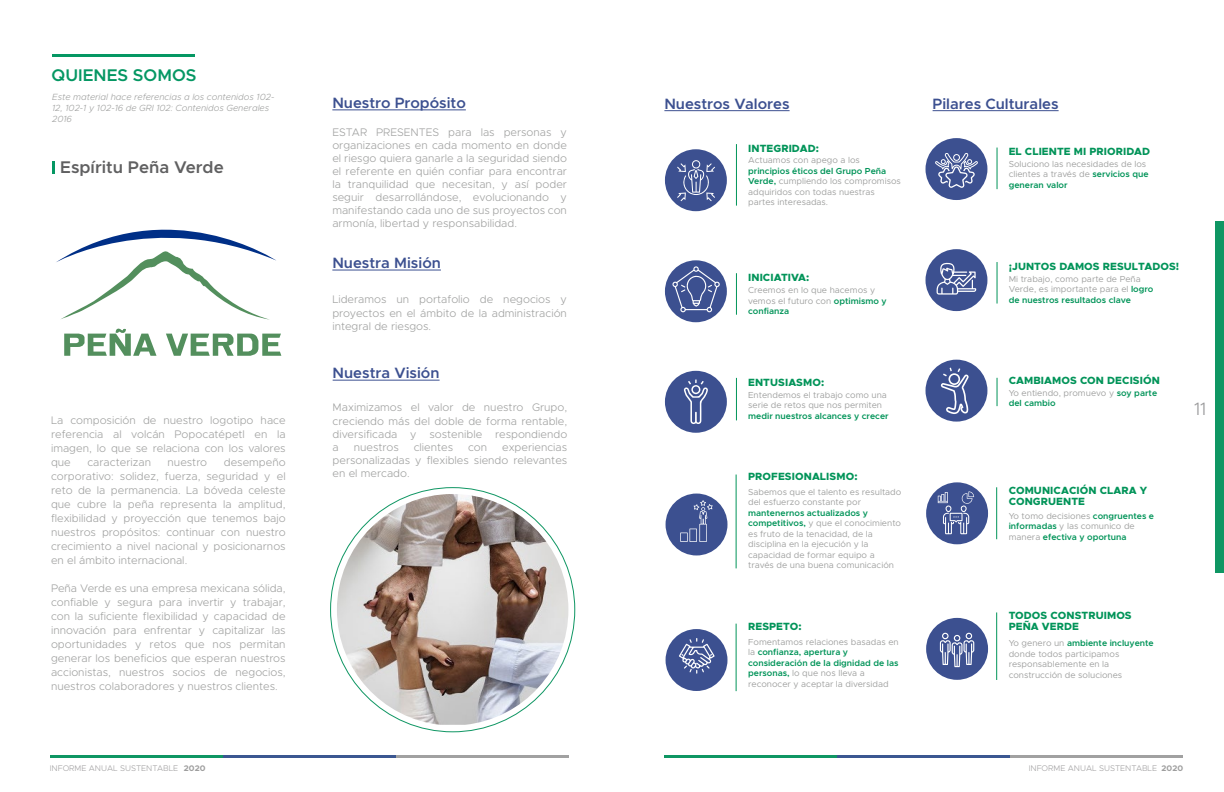
<style>
.page{position:relative;width:1224px;height:792px;background:#fff}
.page>*{position:absolute;margin:0;border:0;box-sizing:border-box;transform-origin:0 0}
.t1{font:300 18px "Metropolis";color:#9a9a9b}
.t2{font:600 17px "Metropolis";color:#606061}
.t3{font:600 17px "Metropolis";color:#059763}
.t4{font:600 15px "Metropolis";color:#3c5090}
.t5{font:300 11px/14px "Metropolis";color:#a0a1a0;text-align:justify}
.t6{font:800 10.5px/11px "Metropolis";letter-spacing:.01em;color:#029459}
.t7{font:italic 300 9px/10.8px "Metropolis";color:#a0a1a0}
.t8{font:8.8px/10.5px "Metropolis";color:#a0a1a0}
.t9{font:600 8.8px/10.5px "Metropolis";color:#029459}
.t10{font:300 8.2px "Metropolis";color:#a2a1a2}
.t11{font:700 8.2px "Metropolis";color:#9e9e9e}
.s1{font-weight:600;color:#029459}
.s2{font-weight:400;color:#a0a1a0}
</style>
<div class="page">
<hr style="left:50px;top:756px;width:173px;height:2px;background:#0f9663">
<hr style="left:223px;top:756px;width:173px;height:2px;background:#3b5791">
<hr style="left:396px;top:756px;width:172px;height:2px;background:#a1a1a1">
<hr style="left:664px;top:756px;width:173px;height:2px;background:#0f9663">
<hr style="left:837px;top:756px;width:173px;height:2px;background:#3b5791">
<hr style="left:1010px;top:756px;width:172px;height:2px;background:#a1a1a1">
<div style="left:1216px;top:221px;width:8px;height:352px;background:#0f9663"></div>
<hr style="left:53px;top:55px;width:142px;height:2px;background:#059763">
<hr style="left:332px;top:110px;width:134px;height:1px;background:#3c5090">
<hr style="left:332px;top:270px;width:109px;height:1px;background:#3c5090">
<hr style="left:333px;top:380px;width:107px;height:1px;background:#3c5090">
<svg style="left:52px;top:161px;width:3px;height:13px"></svg>
<svg style="left:64px;top:329px;width:93px;height:27px"></svg>
<svg style="left:166px;top:334px;width:115px;height:22px"></svg>
<svg style="left:56px;top:229px;width:220px;height:91px"></svg>
<img style="left:337px;top:494px;width:231px;height:231px">
<hr style="left:664px;top:110px;width:126px;height:1px;background:#3c5090">
<hr style="left:933px;top:110px;width:126px;height:1px;background:#3c5090">
<div style="left:665px;top:149px;width:62px;height:62px;background:#3c5090;border-radius:50%"></div>
<div style="left:665px;top:260px;width:62px;height:62px;background:#3c5090;border-radius:50%"></div>
<div style="left:666px;top:494px;width:61px;height:61px;background:#3c5090;border-radius:50%"></div>
<div style="left:666px;top:629px;width:61px;height:62px;background:#3c5090;border-radius:50%"></div>
<div style="left:665px;top:371px;width:62px;height:62px;background:#3c5090;border-radius:50%"></div>
<hr style="left:736px;top:144px;width:1px;height:62px;background:#029459">
<hr style="left:736px;top:273px;width:1px;height:42px;background:#029459">
<hr style="left:736px;top:475px;width:1px;height:93px;background:#029459">
<hr style="left:736px;top:624px;width:1px;height:67px;background:#029459">
<hr style="left:736px;top:378px;width:1px;height:42px;background:#029459">
<svg style="left:677px;top:160px;width:38px;height:42px"></svg>
<svg style="left:672px;top:266px;width:48px;height:46px"></svg>
<svg style="left:684px;top:380px;width:24px;height:44px"></svg>
<svg style="left:680px;top:500px;width:33px;height:42px"></svg>
<svg style="left:679px;top:638px;width:36px;height:36px"></svg>
<div style="left:926px;top:138px;width:61px;height:62px;background:#3c5090;border-radius:50%"></div>
<div style="left:926px;top:249px;width:61px;height:62px;background:#3c5090;border-radius:50%"></div>
<div style="left:926px;top:482px;width:62px;height:62px;background:#3c5090;border-radius:50%"></div>
<div style="left:926px;top:618px;width:62px;height:62px;background:#3c5090;border-radius:50%"></div>
<div style="left:926px;top:360px;width:61px;height:62px;background:#3c5090;border-radius:50%"></div>
<hr style="left:997px;top:148px;width:1px;height:41px;background:#029459">
<hr style="left:997px;top:262px;width:1px;height:42px;background:#029459">
<hr style="left:996px;top:487px;width:1px;height:52px;background:#029459">
<hr style="left:996px;top:612px;width:1px;height:68px;background:#029459">
<svg style="left:997px;top:378px;width:1px;height:28px"></svg>
<svg style="left:935px;top:153px;width:43px;height:35px"></svg>
<svg style="left:937px;top:263px;width:39px;height:32px"></svg>
<svg style="left:941px;top:368px;width:28px;height:46px"></svg>
<svg style="left:938px;top:491px;width:36px;height:43px"></svg>
<svg style="left:940px;top:633px;width:34px;height:34px"></svg>
<h2 class="t3" style="left:52px;top:65px;width:146px">QUIENES SOMOS</h2>
<p class="t7" style="left:52px;top:92px;width:224px">Este material hace referencias a los contenidos 102-<br>12, 102-1 y 102-16 de GRI 102: Contenidos Generales<br>2016</p>
<h3 class="t4" style="left:664px;top:94px;width:127px">Nuestros Valores</h3>
<h3 class="t4" style="left:933px;top:94px;width:128px">Pilares Culturales</h3>
<p class="t8" style="left:748px;top:155px;width:113px">Actuamos con apego a los</p>
<p class="t8" style="left:748px;top:165px;width:154px"><span class="s1">principios éticos del Grupo Peña<br>Verde,</span> cumpliendo los compromisos adquiridos con todas nuestras partes interesadas.</p>
<h3 class="t4" style="left:332px;top:93px;width:135px">Nuestro Propósito</h3>
<p class="t5" style="left:332px;top:126px;width:236px;line-height:13px">ESTAR PRESENTES para las personas y organizaciones en cada momento en donde el riesgo quiera ganarle a la seguridad siendo el referente en quién confiar para encontrar la tranquilidad que necesitan, y así poder seguir desarrollándose, evolucionando y manifestando cada uno de sus proyectos con armonía, libertad y responsabilidad.</p>
<p class="t6" style="left:748px;top:143px;width:72px">INTEGRIDAD:</p>
<p class="t6" style="left:1009px;top:146px;width:143px">EL CLIENTE MI PRIORIDAD</p>
<p class="t8" style="left:1009px;top:158px;width:141px">Soluciono las necesidades de los clientes a través de <span class="s1">servicios que generan valor</span></p>
<h2 class="t2" style="left:60px;top:157px;width:165px">Espíritu Peña Verde</h2>
<p class="t5" style="left:51px;top:414px;width:236px">La composición de nuestro logotipo hace referencia al volcán Popocatépetl en la imagen, lo que se relaciona con los valores que</p>
<p class="t5" style="left:87px;top:456px;width:65px">caracterizan</p>
<p class="t5" style="left:168px;top:456px;width:41px">nuestro</p>
<p class="t5" style="left:51px;top:456px;width:236px;text-indent:173px">desempeño corporativo: solidez, fuerza, seguridad y el reto de la permanencia. La bóveda celeste que cubre la peña representa la amplitud, flexibilidad y proyección que tenemos bajo nuestros propósitos: continuar con nuestro crecimiento a nivel nacional y posicionarnos en el ámbito internacional.</p>
<p class="t5" style="left:51px;top:582px;width:236px">Peña Verde es una empresa mexicana sólida, confiable y segura para invertir y trabajar, con la suficiente flexibilidad y capacidad de innovación para enfrentar y capitalizar las oportunidades y retos que nos permitan generar los beneficios que esperan nuestros accionistas, nuestros socios de negocios, nuestros colaboradores y nuestros clientes.</p>
<h3 class="t4" style="left:332px;top:253px;width:110px">Nuestra Misión</h3>
<p class="t5" style="left:332px;top:293px;width:236px;line-height:13.2px">Lideramos un portafolio de negocios y proyectos en el ámbito de la administración integral de riesgos.</p>
<h3 class="t4" style="left:333px;top:364px;width:108px">Nuestra Visión</h3>
<p class="t5" style="left:333px;top:401px;width:236px;line-height:13.2px">Maximizamos el valor de nuestro Grupo, creciendo más del doble de forma rentable, diversificada y sostenible respondiendo a</p>
<p class="t5" style="left:333px;top:441px;width:236px;line-height:13.2px;text-indent:170px">experiencias personalizadas y flexibles siendo relevantes en el mercado.</p>
<p class="t5" style="left:354px;top:440px;width:47px">nuestros</p>
<p class="t5" style="left:414px;top:440px;width:41px">clientes</p>
<p class="t5" style="left:468px;top:440px;width:21px">con</p>
<p class="t6" style="left:748px;top:272px;width:63px">INICIATIVA:</p>
<p class="t8" style="left:748px;top:285px;width:140px">Creemos en lo que hacemos y vemos el futuro con <span class="s1">optimismo y confianza</span></p>
<p class="t6" style="left:748px;top:377px;width:78px">ENTUSIASMO:</p>
<p class="t8" style="left:748px;top:389px;width:140px">Entendemos el trabajo como una serie de retos que nos permiten</p>
<p class="t9" style="left:748px;top:410px;width:142px">medir nuestros alcances y crecer</p>
<p class="t6" style="left:748px;top:471px;width:111px">PROFESIONALISMO:</p>
<p class="t8" style="left:748px;top:486px;width:155px">Sabemos que el talento es resultado del esfuerzo constante por</p>
<p class="t8" style="left:748px;top:507px;width:155px"><span class="s1">mantenernos actualizados y competitivos,</span> y que el conocimiento es fruto de la tenacidad, de la disciplina en la ejecución y la capacidad de formar equipo a través de una buena comunicación</p>
<p class="t6" style="left:748px;top:621px;width:55px">RESPETO:</p>
<p class="t8" style="left:748px;top:636px;width:152px">Fomentamos relaciones basadas en la <span class="s1">confianza, apertura y consideración de la dignidad de las personas,</span> lo que nos lleva a reconocer y aceptar la diversidad</p>
<p class="t6" style="left:1009px;top:261px;width:172px">¡JUNTOS DAMOS RESULTADOS!</p>
<p class="t8" style="left:1009px;top:274px;width:146px">Mi trabajo, como parte de Peña<br>Verde, es importante para el <span class="s1">logro de nuestros resultados clave</span></p>
<p class="t6" style="left:1009px;top:375px;width:153px">CAMBIAMOS CON DECISIÓN</p>
<p class="t8" style="left:1009px;top:387px;width:150px">Yo entiendo, promuevo y <span class="s1">soy parte del cambio</span></p>
<p class="t6" style="left:1009px;top:485px;width:140px">COMUNICACIÓN CLARA Y<br>CONGRUENTE</p>
<p class="t9" style="left:1009px;top:510px;width:147px"><span class="s2">Yo tomo decisiones</span> congruentes e informadas <span class="s2">y las comunico de manera</span> efectiva y oportuna</p>
<p class="t6" style="left:1009px;top:610px;width:124px">TODOS CONSTRUIMOS<br>PEÑA VERDE</p>
<p class="t8" style="left:1009px;top:638px;width:147px">Yo genero un <span class="s1">ambiente incluyente </span>donde todos participamos responsablemente en la construcción de soluciones</p>
<h1 class="t1" style="left:1194px;top:398px;width:14px">11</h1>
<p class="t10" style="left:50px;top:763px;width:130px">INFORME ANUAL SUSTENTABLE</p>
<p class="t10" style="left:1029px;top:763px;width:130px">INFORME ANUAL SUSTENTABLE</p>
<p class="t11" style="left:184px;top:763px;width:23px">2020</p>
<p class="t11" style="left:1162px;top:763px;width:23px">2020</p>
</div>
